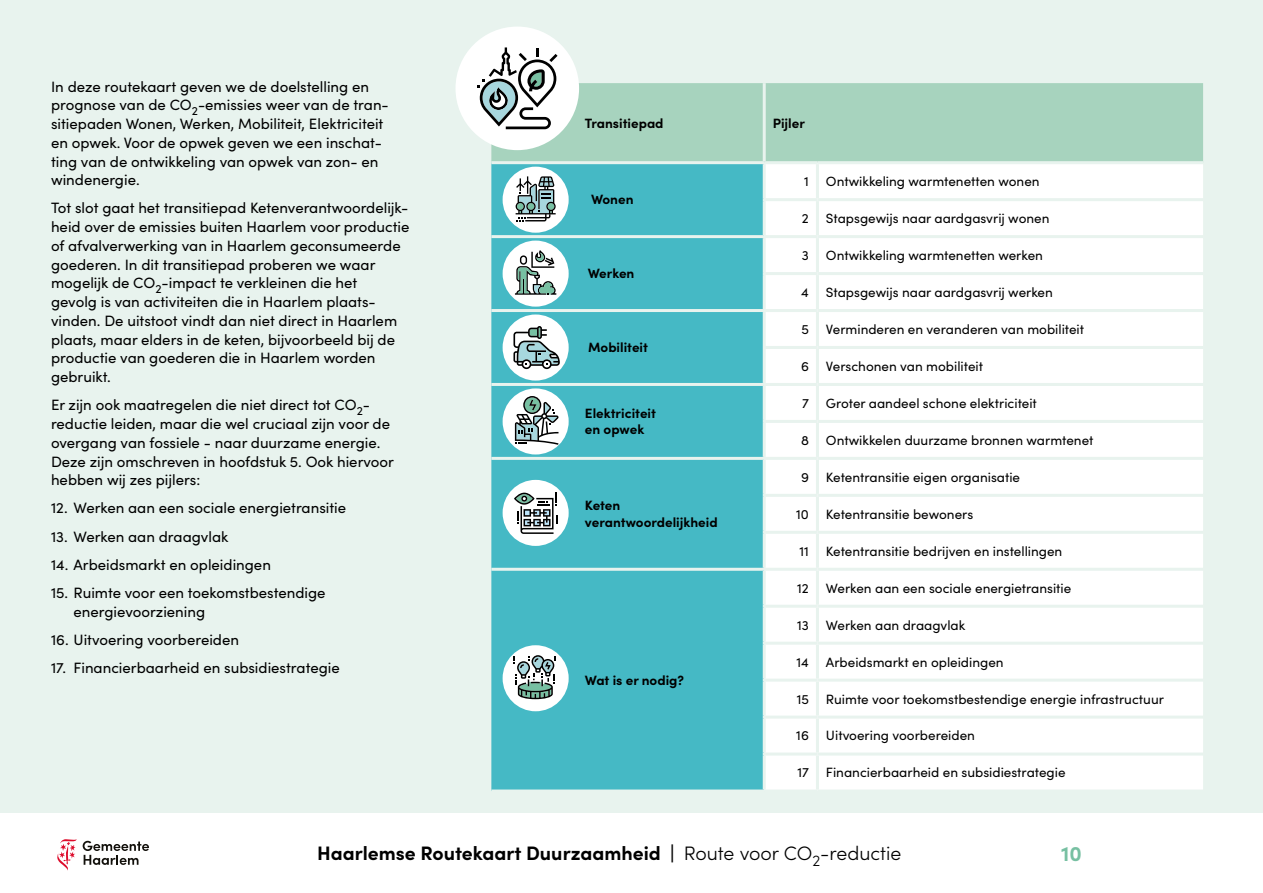
<style>
.page{position:relative;width:1263px;height:893px;background:#e8f3ee}
.page>*{position:absolute;margin:0;border:0;box-sizing:border-box;transform-origin:0 0}
.t1{font:700 21px "Sofia Pro";color:#77c0a2}
.t2{font:700 19.5px "Sofia Pro";color:#000}
.t3{font:15px/18.8px "Sofia Pro";color:#000}
.tabel{font:13.5px "Sofia Pro";color:#000}
.tabel-2{font:700 13.5px/16.5px "Sofia Pro";color:#000}
.s1{font-weight:300}
</style>
<div class="page">
<div style="left:491px;top:83px;width:712px;height:78px;background:#a7d3be"></div>
<div style="left:491px;top:164px;width:272px;height:625px;background:#45b9c5"></div>
<div style="left:766px;top:164px;width:437px;height:625px;background:#fff"></div>
<hr style="left:816px;top:164px;width:3px;height:34px;background:#e8f3ee">
<hr style="left:763px;top:198px;width:54px;height:3px;background:#e8f3ee">
<hr style="left:817px;top:198px;width:386px;height:3px;background:#e8f3ee">
<hr style="left:816px;top:201px;width:3px;height:34px;background:#e8f3ee">
<hr style="left:491px;top:235px;width:273px;height:3px;background:#e8f3ee">
<hr style="left:764px;top:235px;width:53px;height:3px;background:#e8f3ee">
<hr style="left:817px;top:235px;width:386px;height:3px;background:#e8f3ee">
<hr style="left:816px;top:238px;width:3px;height:34px;background:#e8f3ee">
<hr style="left:763px;top:272px;width:54px;height:3px;background:#e8f3ee">
<hr style="left:817px;top:272px;width:386px;height:3px;background:#e8f3ee">
<hr style="left:816px;top:275px;width:3px;height:34px;background:#e8f3ee">
<hr style="left:491px;top:309px;width:273px;height:3px;background:#e8f3ee">
<hr style="left:764px;top:309px;width:53px;height:3px;background:#e8f3ee">
<hr style="left:817px;top:309px;width:386px;height:3px;background:#e8f3ee">
<hr style="left:816px;top:312px;width:3px;height:34px;background:#e8f3ee">
<hr style="left:763px;top:346px;width:54px;height:3px;background:#e8f3ee">
<hr style="left:817px;top:346px;width:386px;height:3px;background:#e8f3ee">
<hr style="left:816px;top:349px;width:3px;height:34px;background:#e8f3ee">
<hr style="left:491px;top:383px;width:273px;height:3px;background:#e8f3ee">
<hr style="left:764px;top:383px;width:53px;height:3px;background:#e8f3ee">
<hr style="left:817px;top:383px;width:386px;height:3px;background:#e8f3ee">
<hr style="left:816px;top:386px;width:3px;height:34px;background:#e8f3ee">
<hr style="left:763px;top:420px;width:54px;height:3px;background:#e8f3ee">
<hr style="left:817px;top:420px;width:386px;height:3px;background:#e8f3ee">
<hr style="left:816px;top:423px;width:3px;height:34px;background:#e8f3ee">
<hr style="left:764px;top:457px;width:53px;height:3px;background:#e8f3ee">
<hr style="left:817px;top:457px;width:386px;height:3px;background:#e8f3ee">
<hr style="left:816px;top:460px;width:3px;height:34px;background:#e8f3ee">
<hr style="left:763px;top:494px;width:54px;height:3px;background:#e8f3ee">
<hr style="left:817px;top:494px;width:386px;height:3px;background:#e8f3ee">
<hr style="left:816px;top:497px;width:3px;height:34px;background:#e8f3ee">
<hr style="left:763px;top:531px;width:54px;height:3px;background:#e8f3ee">
<hr style="left:817px;top:531px;width:386px;height:3px;background:#e8f3ee">
<hr style="left:816px;top:534px;width:3px;height:34px;background:#e8f3ee">
<hr style="left:764px;top:568px;width:53px;height:3px;background:#e8f3ee">
<hr style="left:817px;top:568px;width:386px;height:3px;background:#e8f3ee">
<hr style="left:816px;top:571px;width:3px;height:34px;background:#e8f3ee">
<hr style="left:763px;top:605px;width:54px;height:3px;background:#e8f3ee">
<hr style="left:817px;top:605px;width:386px;height:3px;background:#e8f3ee">
<hr style="left:816px;top:608px;width:3px;height:34px;background:#e8f3ee">
<hr style="left:763px;top:642px;width:54px;height:3px;background:#e8f3ee">
<hr style="left:817px;top:642px;width:386px;height:3px;background:#e8f3ee">
<hr style="left:816px;top:645px;width:3px;height:34px;background:#e8f3ee">
<hr style="left:763px;top:679px;width:54px;height:3px;background:#e8f3ee">
<hr style="left:817px;top:679px;width:386px;height:3px;background:#e8f3ee">
<hr style="left:816px;top:682px;width:3px;height:34px;background:#e8f3ee">
<hr style="left:763px;top:716px;width:54px;height:3px;background:#e8f3ee">
<hr style="left:817px;top:716px;width:386px;height:3px;background:#e8f3ee">
<hr style="left:816px;top:719px;width:3px;height:33px;background:#e8f3ee">
<hr style="left:763px;top:752px;width:54px;height:3px;background:#e8f3ee">
<hr style="left:817px;top:752px;width:386px;height:3px;background:#e8f3ee">
<hr style="left:816px;top:755px;width:3px;height:34px;background:#e8f3ee">
<hr style="left:763px;top:83px;width:3px;height:78px;background:#e8f3ee">
<hr style="left:491px;top:457px;width:273px;height:3px;background:#e8f3ee">
<hr style="left:491px;top:568px;width:273px;height:3px;background:#e8f3ee">
<div style="left:503px;top:167px;width:66px;height:66px;background:#fff;border-radius:50%"></div>
<svg style="left:516px;top:176px;width:40px;height:45px"></svg>
<div style="left:503px;top:241px;width:66px;height:66px;background:#fff;border-radius:50%"></div>
<svg style="left:515px;top:250px;width:41px;height:45px"></svg>
<div style="left:503px;top:314px;width:66px;height:67px;background:#fff;border-radius:50%"></div>
<svg style="left:513px;top:326px;width:47px;height:43px"></svg>
<div style="left:503px;top:388px;width:66px;height:66px;background:#fff;border-radius:50%"></div>
<svg style="left:515px;top:396px;width:43px;height:49px"></svg>
<div style="left:503px;top:480px;width:66px;height:66px;background:#fff;border-radius:50%"></div>
<svg style="left:514px;top:492px;width:43px;height:42px"></svg>
<div style="left:503px;top:645px;width:66px;height:66px;background:#fff;border-radius:50%"></div>
<svg style="left:513px;top:655px;width:43px;height:44px"></svg>
<div style="left:455px;top:27px;width:124px;height:123px;background:#fff;border-radius:50%"></div>
<svg style="left:477px;top:47px;width:80px;height:82px"></svg>
<div style="left:0;top:814px;width:1263px;height:79px;background:#fff"></div>
<svg style="left:83px;top:841px;width:66px;height:24px"></svg>
<svg style="left:57px;top:839px;width:20px;height:32px"></svg>
<p class="t3" style="left:51px;top:76px;width:339px">In deze routekaart geven we de doelstelling en prognose van de CO<sub>2</sub>-emissies weer van de tran&shy;sitiepaden Wonen, Werken, Mobiliteit, Elektriciteit en opwek. Voor de opwek geven we een inschat&shy;ting van de ontwikkeling van opwek van zon- en windenergie.</p>
<p class="t3" style="left:51px;top:198px;width:360px">Tot slot gaat het transitiepad Ketenverantwoordelijk&shy;heid over de emissies buiten Haarlem voor productie of afvalverwerking van in Haarlem geconsumeerde goederen. In dit transitiepad proberen we waar mogelijk de CO<sub>2</sub>-impact te verkleinen die het<br>gevolg is van activiteiten die in Haarlem plaats&shy;vinden. De uitstoot vindt dan niet direct in Haarlem plaats, maar elders in de keten, bijvoorbeeld bij de productie van goederen die in Haarlem worden gebruikt.</p>
<p class="t3" style="left:51px;top:395px;width:344px">Er zijn ook maatregelen die niet direct tot CO<sub>2</sub>- reductie leiden, maar die wel cruciaal zijn voor de overgang van fossiele - naar duurzame energie.<br>Deze zijn omschreven in hoofdstuk 5. Ook hiervoor hebben wij zes pijlers:</p>
<p class="t3" style="left:51px;top:498px;width:297px">12. Werken aan een sociale energietransitie</p>
<p class="t3" style="left:51px;top:526px;width:179px">13. Werken aan draagvlak</p>
<p class="t3" style="left:51px;top:554px;width:221px">14. Arbeidsmarkt en opleidingen</p>
<p class="t3" style="left:74px;top:582px;width:254px;text-indent:-22px">15. Ruimte voor een toekomstbestendige energievoorziening</p>
<p class="t3" style="left:51px;top:629px;width:190px">16. Uitvoering voorbereiden</p>
<p class="t3" style="left:51px;top:657px;width:290px">17. Financierbaarheid en subsidiestrategie</p>
<p class="tabel-2" style="left:585px;top:114px;width:80px">Transitiepad</p>
<p class="tabel-2" style="left:773px;top:114px;width:34px">Pijler</p>
<p class="tabel-2" style="left:591px;top:190px;width:44px">Wonen</p>
<p class="tabel-2" style="left:588px;top:264px;width:48px">Werken</p>
<p class="tabel-2" style="left:588px;top:338px;width:61px">Mobiliteit</p>
<p class="tabel-2" style="left:585px;top:404px;width:73px">Elektriciteit en opwek</p>
<p class="tabel-2" style="left:585px;top:496px;width:134px">Keten verantwoordelijkheid</p>
<p class="tabel-2" style="left:585px;top:671px;width:101px">Wat is er nodig?</p>
<p class="tabel" style="left:804px;top:171px;width:6px">1</p>
<p class="tabel" style="left:826px;top:171px;width:215px">Ontwikkeling warmtenetten wonen</p>
<p class="tabel" style="left:802px;top:208px;width:8px">2</p>
<p class="tabel" style="left:826px;top:208px;width:225px">Stapsgewijs naar aardgasvrij wonen</p>
<p class="tabel" style="left:802px;top:245px;width:9px">3</p>
<p class="tabel" style="left:826px;top:245px;width:219px">Ontwikkeling warmtenetten werken</p>
<p class="tabel" style="left:801px;top:282px;width:9px">4</p>
<p class="tabel" style="left:826px;top:282px;width:228px">Stapsgewijs naar aardgasvrij werken</p>
<p class="tabel" style="left:801px;top:319px;width:9px">5</p>
<p class="tabel" style="left:826px;top:319px;width:260px">Verminderen en veranderen van mobiliteit</p>
<p class="tabel" style="left:801px;top:356px;width:9px">6</p>
<p class="tabel" style="left:826px;top:356px;width:159px">Verschonen van mobiliteit</p>
<p class="tabel" style="left:802px;top:393px;width:8px">7</p>
<p class="tabel" style="left:826px;top:393px;width:212px">Groter aandeel schone elektriciteit</p>
<p class="tabel" style="left:801px;top:430px;width:9px">8</p>
<p class="tabel" style="left:826px;top:430px;width:269px">Ontwikkelen duurzame bronnen warmtenet</p>
<p class="tabel" style="left:801px;top:467px;width:9px">9</p>
<p class="tabel" style="left:826px;top:467px;width:196px">Ketentransitie eigen organisatie</p>
<p class="tabel" style="left:796px;top:504px;width:14px">10</p>
<p class="tabel" style="left:826px;top:504px;width:149px">Ketentransitie bewoners</p>
<p class="tabel" style="left:799px;top:541px;width:11px">11</p>
<p class="tabel" style="left:826px;top:541px;width:238px">Ketentransitie bedrijven en instellingen</p>
<p class="tabel" style="left:797px;top:578px;width:13px">12</p>
<p class="tabel" style="left:826px;top:578px;width:247px">Werken aan een sociale energietransitie</p>
<p class="tabel" style="left:797px;top:615px;width:13px">13</p>
<p class="tabel" style="left:826px;top:615px;width:141px">Werken aan draagvlak</p>
<p class="tabel" style="left:796px;top:652px;width:14px">14</p>
<p class="tabel" style="left:826px;top:652px;width:179px">Arbeidsmarkt en opleidingen</p>
<p class="tabel" style="left:797px;top:689px;width:14px">15</p>
<p class="tabel" style="left:826px;top:689px;width:339px">Ruimte voor toekomstbestendige energie infrastructuur</p>
<p class="tabel" style="left:796px;top:726px;width:14px">16</p>
<p class="tabel" style="left:826px;top:726px;width:150px">Uitvoering voorbereiden</p>
<p class="tabel" style="left:797px;top:763px;width:13px">17</p>
<p class="tabel" style="left:826px;top:763px;width:241px">Financierbaarheid en subsidiestrategie</p>
<h2 class="t2" style="left:317px;top:838px;width:586px">Haarlemse Routekaart Duurzaamheid | <span class="s1">Route voor CO</span><sub>2</sub><span class="s1">-reductie</span></h2>
<h1 class="t1" style="left:1061px;top:837px;width:22px">10</h1>
</div>
